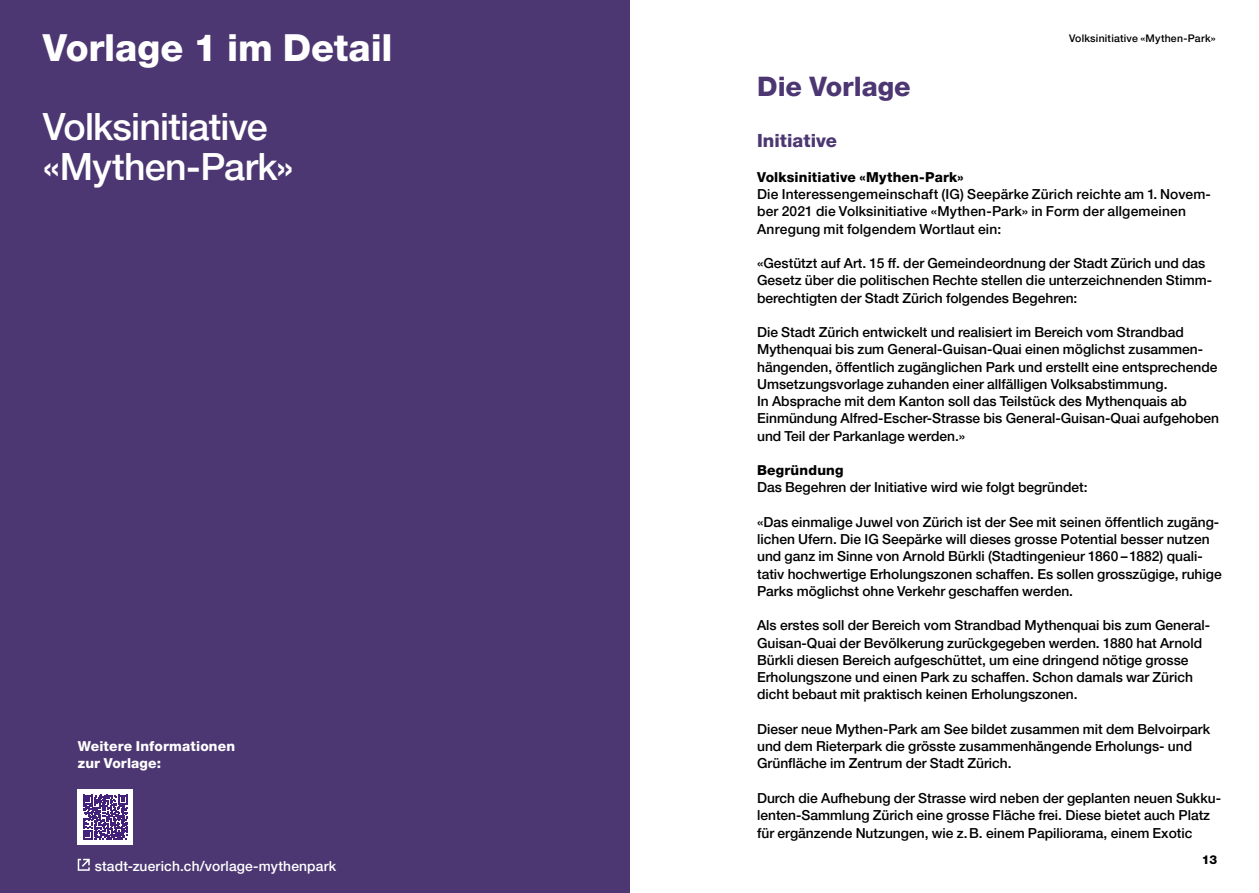
<style>
.page{position:relative;width:1259px;height:893px;background:#fff}
.page>*{position:absolute;margin:0;border:0;box-sizing:border-box;transform-origin:0 0}
.t1{font:500 37.5px/39.8px "Helvetica Neue LT Pro";letter-spacing:-.02em;color:#fff}
.t2{font:800 37.5px "Helvetica Neue LT Pro";letter-spacing:-.005em;color:#fff}
.t3{font:800 27px "Helvetica Neue LT Pro";color:#4c3772}
.t4{font:800 18.3px "Helvetica Neue LT Pro";color:#4c3772}
.t5{font:500 13.8px/17.2px "Helvetica Neue LT Pro";color:#000}
.t6{font:800 13.8px "Helvetica Neue LT Pro";letter-spacing:.015em;color:#000}
.t7{font:500 13.8px "Helvetica Neue LT Pro";letter-spacing:.01em;color:#fff}
.t8{font:800 13.8px/17.2px "Helvetica Neue LT Pro";letter-spacing:.01em;color:#fff}
.t9{font:800 12.3px "Helvetica Neue LT Pro";color:#000}
.t10{font:500 10.5px "Helvetica Neue LT Pro";letter-spacing:.02em;color:#000}
</style>
<div class="page">
<div style="left:0;top:0;width:629px;height:893px;background:#4c3772"></div>
<svg style="left:78px;top:859px;width:12px;height:12px"></svg>
<div style="left:78px;top:789px;width:55px;height:56px;background:#fff"></div>
<svg style="left:83px;top:795px;width:45px;height:44px"></svg>
<p class="t2" style="left:43px;top:25px;width:351px">Vorlage 1 im Detail</p>
<h1 class="t1" style="left:43px;top:107px;width:252px">Volksinitiative «Mythen-Park»</h1>
<p class="t8" style="left:78px;top:737px;width:159px">Weitere Informationen zur Vorlage:</p>
<p class="t7" style="left:95px;top:858px;width:243px">stadt-zuerich.ch/vorlage-mythenpark</p>
<p class="t10" style="left:1069px;top:31px;width:148px">Volksinitiative «Mythen-Park»</p>
<h2 class="t3" style="left:757px;top:70px;width:155px">Die Vorlage</h2>
<h4 class="t4" style="left:757px;top:130px;width:81px">Initiative</h4>
<p class="t6" style="left:757px;top:169px;width:208px">Volksinitiative «Mythen-Park»</p>
<p class="t5" style="left:757px;top:185px;width:455px">Die Interessengemeinschaft (IG) Seepärke Zürich reichte am 1. Novem&shy;ber 2021 die Volksinitiative «Mythen-Park» in Form der allgemeinen<br>Anregung mit folgendem Wortlaut ein:</p>
<p class="t5" style="left:757px;top:254px;width:457px">«Gestützt auf Art. 15 ff. der Gemeindeordnung der Stadt Zürich und das<br>Gesetz über die politischen Rechte stellen die unterzeichnenden Stimm&shy;berechtigten der Stadt Zürich folgendes Begehren:</p>
<p class="t5" style="left:757px;top:323px;width:463px">Die Stadt Zürich entwickelt und realisiert im Bereich vom Strandbad Mythenquai bis zum General-Guisan-Quai einen möglichst zusammen&shy;hängenden, öffentlich zugänglichen Park und erstellt eine entsprechende Umsetzungsvorlage zuhanden einer allfälligen Volksabstimmung.<br>In Absprache mit dem Kanton soll das Teilstück des Mythenquais ab Einmündung Alfred-Escher-Strasse bis General-Guisan-Quai aufgehoben und Teil der Parkanlage werden.»</p>
<p class="t6" style="left:757px;top:462px;width:88px">Begründung</p>
<p class="t5" style="left:757px;top:479px;width:332px">Das Begehren der Initiative wird wie folgt begründet:</p>
<p class="t5" style="left:757px;top:513px;width:466px">«Das einmalige Juwel von Zürich ist der See mit seinen öffentlich zugäng&shy;lichen Ufern. Die IG Seepärke will dieses grosse Potential besser nutzen und ganz im Sinne von Arnold Bürkli (Stadtingenieur 1860 –1882) quali&shy;tativ hochwertige Erholungszonen schaffen. Es sollen grosszügige, ruhige Parks möglichst ohne Verkehr geschaffen werden.</p>
<p class="t5" style="left:757px;top:617px;width:454px">Als erstes soll der Bereich vom Strandbad Mythenquai bis zum General-Guisan-Quai der Bevölkerung zurückgegeben werden. 1880 hat Arnold Bürkli diesen Bereich aufgeschüttet, um eine dringend nötige grosse Erholungszone und einen Park zu schaffen. Schon damals war Zürich dicht bebaut mit praktisch keinen Erholungszonen.</p>
<p class="t5" style="left:757px;top:720px;width:454px">Dieser neue Mythen-Park am See bildet zusammen mit dem Belvoirpark und dem Rieterpark die grösste zusammenhängende Erholungs- und<br>Grünfläche im Zentrum der Stadt Zürich.</p>
<p class="t5" style="left:757px;top:789px;width:465px">Durch die Aufhebung der Strasse wird neben der geplanten neuen Sukku&shy;lenten-Sammlung Zürich eine grosse Fläche frei. Diese bietet auch Platz für ergänzende Nutzungen, wie z.B. einem Papiliorama, einem Exotic</p>
<p class="t9" style="left:1201px;top:852px;width:17px">13</p>
</div>
